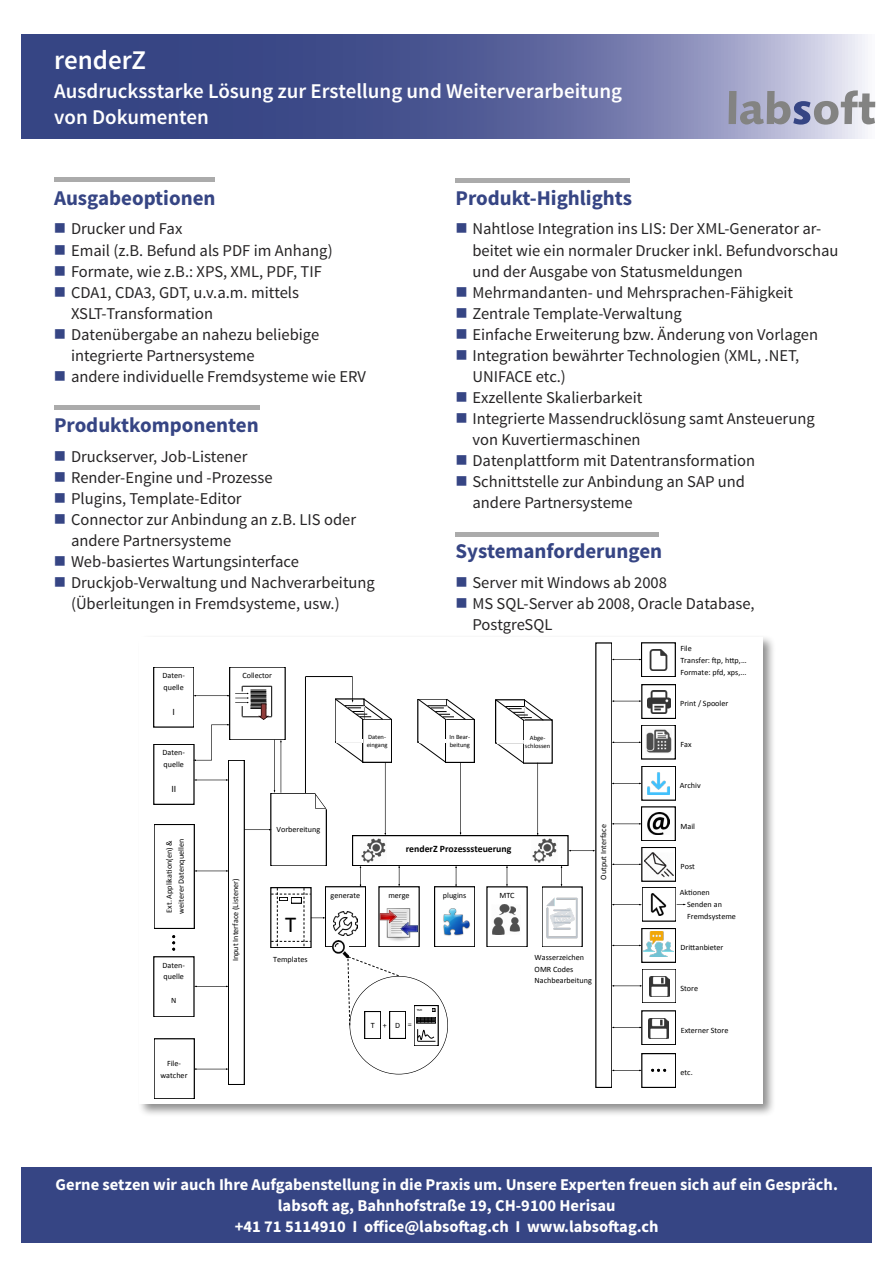
<style>
.page{position:relative;width:893px;height:1263px;background:#fff}
.page>*{position:absolute;margin:0;border:0;box-sizing:border-box;transform-origin:0 0}
.t1{font:600 27px "Source Sans Pro";color:#fff}
.t2{font:22.8px "Calibri";color:#000}
.t3{font:700 21px "Source Sans Pro";color:#364584}
.t4{font:600 21px/25.2px "Source Sans Pro";color:#fff}
.t5{font:16.5px/21px "Source Sans Pro";color:#262425}
.t6{font:700 16.5px/21px "Source Sans Pro";color:#fff;text-align:center}
.t7{font:700 9.75px "Calibri";color:#000}
.t8{font:9.75px "Calibri";color:#000}
.t9{font:8.1px/11.9px "Calibri";color:#000}
.t10{font:6.6px/8.1px "Calibri";letter-spacing:-.005em;color:#000}
.t11{font:3.3px "Calibri";color:#000}
</style>
<div class="page">
<hr style="left:54px;top:178px;width:161px;height:4px;background:#ababab">
<hr style="left:54px;top:405px;width:205px;height:4px;background:#ababab">
<hr style="left:455px;top:179px;width:175px;height:4px;background:#ababab">
<hr style="left:455px;top:533px;width:204px;height:4px;background:#ababab">
<div style="left:137px;top:635px;width:640px;height:482px;background:#000;opacity:.45"></div>
<div style="left:139px;top:637px;width:623px;height:466px;background:#fff"></div>
<div style="left:228px;top:760px;width:16px;height:324px;border:1px solid #000"></div>
<div style="left:353px;top:836px;width:215px;height:30px;border:1px solid #000"></div>
<div style="left:596px;top:643px;width:16px;height:444px;border:1px solid #000"></div>
<div style="left:325px;top:887px;width:41px;height:60px;border:1px solid #000"></div>
<div style="left:435px;top:887px;width:40px;height:60px;border:1px solid #000"></div>
<div style="left:641px;top:643px;width:34px;height:34px;border:1px solid #000"></div>
<div style="left:641px;top:725px;width:34px;height:34px;border:1px solid #000"></div>
<div style="left:642px;top:766px;width:34px;height:34px;border:1px solid #000"></div>
<div style="left:641px;top:807px;width:34px;height:34px;border:1px solid #000"></div>
<div style="left:642px;top:847px;width:34px;height:34px;border:1px solid #000"></div>
<div style="left:642px;top:928px;width:34px;height:34px;border:1px solid #000"></div>
<div style="left:642px;top:1011px;width:34px;height:34px;border:1px solid #000"></div>
<div style="left:642px;top:1053px;width:34px;height:34px;border:1px solid #000"></div>
<div style="left:335px;top:699px;width:29px;height:43px;border:1px solid #000"></div>
<div style="left:363px;top:719px;width:29px;height:43px;border:1px solid #000"></div>
<svg style="left:335px;top:739px;width:29px;height:24px"></svg>
<svg style="left:417px;top:739px;width:29px;height:24px"></svg>
<svg style="left:417px;top:699px;width:58px;height:21px"></svg>
<svg style="left:495px;top:740px;width:29px;height:24px"></svg>
<svg style="left:495px;top:699px;width:58px;height:22px"></svg>
<svg style="left:194px;top:870px;width:35px;height:2px"></svg>
<svg style="left:194px;top:985px;width:35px;height:2px"></svg>
<svg style="left:194px;top:1068px;width:35px;height:2px"></svg>
<svg style="left:314px;top:793px;width:13px;height:17px"></svg>
<svg style="left:172px;top:935px;width:3px;height:16px"></svg>
<svg style="left:244px;top:829px;width:28px;height:1px"></svg>
<img style="left:361px;top:838px;width:25px;height:25px">
<hr style="left:305px;top:677px;width:1px;height:116px;background:#000">
<hr style="left:306px;top:676px;width:46px;height:1px;background:#000">
<svg style="left:335px;top:677px;width:57px;height:43px"></svg>
<svg style="left:384px;top:762px;width:2px;height:73px"></svg>
<svg style="left:460px;top:762px;width:1px;height:73px"></svg>
<svg style="left:537px;top:763px;width:2px;height:73px"></svg>
<svg style="left:360px;top:865px;width:1px;height:22px"></svg>
<svg style="left:398px;top:865px;width:2px;height:22px"></svg>
<svg style="left:455px;top:865px;width:2px;height:22px"></svg>
<svg style="left:506px;top:865px;width:2px;height:22px"></svg>
<svg style="left:561px;top:865px;width:1px;height:22px"></svg>
<svg style="left:568px;top:850px;width:27px;height:1px"></svg>
<svg style="left:612px;top:1069px;width:30px;height:2px"></svg>
<svg style="left:612px;top:1027px;width:30px;height:1px"></svg>
<svg style="left:612px;top:985px;width:30px;height:2px"></svg>
<svg style="left:612px;top:945px;width:30px;height:1px"></svg>
<svg style="left:612px;top:904px;width:30px;height:1px"></svg>
<svg style="left:612px;top:863px;width:30px;height:2px"></svg>
<svg style="left:611px;top:823px;width:31px;height:2px"></svg>
<svg style="left:611px;top:783px;width:31px;height:1px"></svg>
<svg style="left:612px;top:741px;width:30px;height:2px"></svg>
<svg style="left:612px;top:700px;width:30px;height:2px"></svg>
<svg style="left:612px;top:659px;width:30px;height:1px"></svg>
<svg style="left:271px;top:888px;width:54px;height:59px"></svg>
<div style="left:291px;top:897px;width:11px;height:6px;border:1px solid #000"></div>
<img style="left:334px;top:912px;width:24px;height:23px">
<img style="left:380px;top:908px;width:38px;height:33px">
<img style="left:443px;top:908px;width:27px;height:28px">
<img style="left:492px;top:904px;width:28px;height:30px">
<img style="left:542px;top:897px;width:40px;height:41px">
<img style="left:532px;top:838px;width:25px;height:25px">
<img style="left:649px;top:649px;width:19px;height:21px">
<img style="left:648px;top:691px;width:22px;height:22px">
<img style="left:646px;top:729px;width:25px;height:24px">
<img style="left:648px;top:772px;width:21px;height:22px">
<img style="left:647px;top:812px;width:23px;height:23px">
<img style="left:645px;top:853px;width:28px;height:28px">
<img style="left:650px;top:893px;width:17px;height:22px">
<img style="left:643px;top:932px;width:30px;height:25px">
<img style="left:648px;top:1018px;width:20px;height:20px">
<img style="left:649px;top:977px;width:20px;height:20px">
<svg style="left:651px;top:1069px;width:15px;height:3px"></svg>
<svg style="left:193px;top:686px;width:89px;height:107px"></svg>
<img style="left:332px;top:941px;width:16px;height:16px">
<div style="left:365px;top:1011px;width:16px;height:28px;border:1px solid #000"></div>
<div style="left:390px;top:1011px;width:16px;height:27px;border:1px solid #000"></div>
<div style="left:417px;top:1017px;width:19px;height:6px;border:1px solid #000"></div>
<svg style="left:417px;top:1017px;width:19px;height:5px"></svg>
<svg style="left:417px;top:1029px;width:18px;height:13px"></svg>
<svg style="left:347px;top:956px;width:52px;height:70px"></svg>
<svg style="left:21px;top:34px;width:844px;height:104px;background:#5c669c"></svg>
<div style="left:21px;top:1167px;width:851px;height:76px;background:#364584"></div>
<svg style="left:729px;top:90px;width:146px;height:35px;background:#a6a7b6"></svg>
<h1 class="t1" style="left:54px;top:43px;width:93px">renderZ</h1>
<p class="t4" style="left:54px;top:79px;width:569px">Ausdrucksstarke Lösung zur Erstellung und Weiterverarbeitung von Dokumenten</p>
<p class="t3" style="left:54px;top:184px;width:163px">Ausgabeoptionen</p>
<p class="t5" style="left:71px;top:219px;width:296px">Drucker und Fax<br>Email (z.B. Befund als PDF im Anhang)<br>Formate, wie z.B.: XPS, XML, PDF, TIF<br>CDA1, CDA3, GDT, u.v.a.m. mittels<br>XSLT-Transformation<br>Datenübergabe an nahezu beliebige integrierte Partnersysteme<br>andere individuelle Fremdsysteme wie ERV</p>
<p class="t3" style="left:54px;top:411px;width:206px">Produktkomponenten</p>
<p class="t5" style="left:71px;top:446px;width:305px">Druckserver, Job-Listener<br>Render-Engine und -Prozesse<br>Plugins, Template-Editor<br>Connector zur Anbindung an z.B. LIS oder andere Partnersysteme<br>Web-basiertes Wartungsinterface Druckjob-Verwaltung und Nachverarbeitung (Überleitungen in Fremdsysteme, usw.)</p>
<p class="t3" style="left:455px;top:184px;width:178px">Produkt-Highlights</p>
<p class="t5" style="left:472px;top:219px;width:367px">Nahtlose Integration ins LIS: Der XML-Generator ar&shy;beitet wie ein normaler Drucker inkl. Befundvorschau und der Ausgabe von Statusmeldungen Mehrmandanten- und Mehrsprachen-Fähigkeit Zentrale Template-Verwaltung<br>Einfache Erweiterung bzw. Änderung von Vorlagen Integration bewährter Technologien (XML, .NET, UNIFACE etc.)<br>Exzellente Skalierbarkeit<br>Integrierte Massendrucklösung samt Ansteuerung von Kuvertiermaschinen<br>Datenplattform mit Datentransformation Schnittstelle zur Anbindung an SAP und<br>andere Partnersysteme</p>
<p class="t3" style="left:455px;top:537px;width:208px">Systemanforderungen</p>
<p class="t5" style="left:472px;top:572px;width:284px">Server mit Windows ab 2008<br>MS SQL-Server ab 2008, Oracle Database,<br>PostgreSQL</p>
<p class="t9" style="left:162px;top:669px;width:24px">Daten&shy;quelle</p>
<p class="t8" style="left:172px;top:705px;width:4px">I</p>
<p class="t9" style="left:163px;top:746px;width:24px">Daten&shy;quelle</p>
<p class="t8" style="left:171px;top:782px;width:6px">II</p>
<p class="t9" style="left:163px;top:914px;width:76px;rotate:-90deg">Ext. Applikation(en) &amp; weiterer Datenquellen</p>
<p class="t9" style="left:163px;top:959px;width:24px">Daten&shy;quelle</p>
<p class="t9" style="left:171px;top:994px;width:7px">N</p>
<p class="t9" style="left:160px;top:1057px;width:28px;text-align:center">File&shy;watcher</p>
<p class="t9" style="left:242px;top:669px;width:31px">Collector</p>
<p class="t10" style="left:367px;top:733px;width:22px">Daten&shy;eingang</p>
<p class="t10" style="left:449px;top:733px;width:22px">In Bear&shy;beitung</p>
<p class="t10" style="left:525px;top:733px;width:27px;text-align:center">Abge&shy;schlossen</p>
<p class="t9" style="left:229px;top:961px;width:84px;rotate:-90deg">Input Interface (Listener)</p>
<p class="t9" style="left:276px;top:824px;width:45px">Vorbereitung</p>
<p class="t7" style="left:406px;top:841px;width:107px">renderZ Prozesssteuerung</p>
<h2 class="t2" style="left:285px;top:908px;width:13px">T</h2>
<p class="t9" style="left:331px;top:889px;width:31px">generate</p>
<p class="t9" style="left:443px;top:889px;width:25px">plugins</p>
<p class="t9" style="left:499px;top:889px;width:17px">MTC</p>
<p class="t9" style="left:388px;top:889px;width:23px">merge</p>
<p class="t9" style="left:597px;top:879px;width:57px;rotate:-90deg">Output Interface</p>
<p class="t9" style="left:273px;top:953px;width:36px">Templates</p>
<p class="t9" style="left:535px;top:951px;width:59px">Wasserzeichen<br>OMR Codes<br>Nachbearbeitung</p>
<p class="t11" style="left:417px;top:1008px;width:7px">TME</p>
<p class="t9" style="left:371px;top:1019px;width:43px">T+D=</p>
<p class="t9" style="left:680px;top:642px;width:68px">File<br>Transfer: ftp, http,…<br>Formate: pfd, xps,...</p>
<p class="t9" style="left:680px;top:698px;width:50px">Print / Spooler</p>
<p class="t9" style="left:680px;top:738px;width:13px">Fax</p>
<p class="t9" style="left:680px;top:779px;width:22px">Archiv</p>
<p class="t9" style="left:681px;top:820px;width:16px">Mail</p>
<p class="t9" style="left:680px;top:860px;width:16px">Post</p>
<p class="t9" style="left:687px;top:886px;width:50px;text-indent:-7px">Aktionen<br>Senden an<br>Fremdsysteme</p>
<p class="t9" style="left:681px;top:941px;width:44px">Drittanbieter</p>
<p class="t9" style="left:680px;top:982px;width:19px">Store</p>
<p class="t9" style="left:681px;top:1024px;width:49px">Externer Store</p>
<p class="t9" style="left:680px;top:1066px;width:14px">etc.</p>
<p class="t6" style="left:56px;top:1174px;width:784px">Gerne setzen wir auch Ihre Aufgabenstellung in die Praxis um. Unsere Experten freuen sich auf ein Gespräch. labsoft ag, Bahnhofstraße 19, CH-9100 Herisau<br>+41 71 5114910 I office@labsoftag.ch I www.labsoftag.ch</p>
</div>
